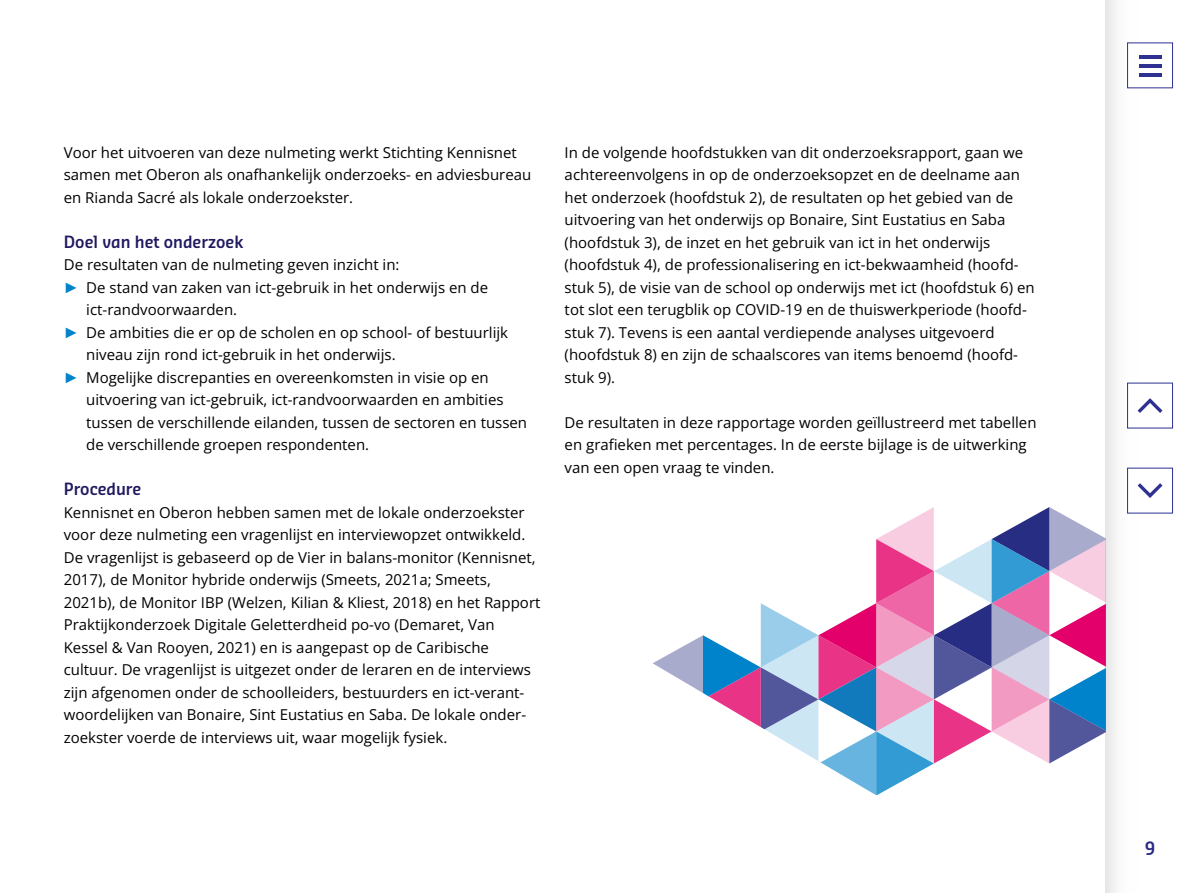
<style>
.page{position:relative;width:1191px;height:893px;background:#fff}
.page>*{position:absolute;margin:0;border:0;box-sizing:border-box;transform-origin:0 0}
.t1{font:600 18px "Sansa Sm Con Pro";color:#2a2985}
.t2{font:600 16.5px "Sansa Sm Con Pro";color:#1f1961}
.P_Broodtekst{font:15px/22.5px "Open Sans";color:#000}
.s1{font-family:"Arial";color:#0083ca}
</style>
<div class="page">
<div style="left:1106px;top:0;width:42px;height:893px;background:linear-gradient(to right,#f0f0f0,#fff)"></div>
<div style="left:1127px;top:43px;width:45px;height:45px;background:#fff"></div>
<hr style="left:1138px;top:55px;width:23px;height:4px;background:#2e3192">
<hr style="left:1138px;top:73px;width:23px;height:4px;background:#2e3192">
<hr style="left:1138px;top:64px;width:23px;height:4px;background:#2e3192">
<div style="left:1127px;top:383px;width:45px;height:45px;background:#fff"></div>
<svg style="left:1137px;top:398px;width:25px;height:15px"></svg>
<div style="left:1127px;top:468px;width:45px;height:45px;background:#fff"></div>
<svg style="left:1137px;top:483px;width:25px;height:15px"></svg>
<svg style="left:653px;top:507px;width:453px;height:288px"></svg>
<p class="P_Broodtekst" style="left:64px;top:140px;width:469px">Voor het uitvoeren van deze nulmeting werkt Stichting Kennisnet samen met Oberon als onafhankelijk onderzoeks- en adviesbureau en Rianda Sacré als lokale onderzoekster.</p>
<h3 class="t2" style="left:64px;top:230px;width:181px">Doel van het onderzoek</h3>
<p class="P_Broodtekst" style="left:64px;top:253px;width:337px">De resultaten van de nulmeting geven inzicht in:</p>
<p class="P_Broodtekst" style="left:86px;top:275px;width:403px;text-indent:-22px"><span class="s1">►</span> De stand van zaken van ict-gebruik in het onderwijs en de ict-randvoorwaarden.</p>
<p class="P_Broodtekst" style="left:86px;top:320px;width:423px;text-indent:-22px"><span class="s1">►</span> De ambities die er op de scholen en op school- of bestuurlijk niveau zijn rond ict-gebruik in het onderwijs.</p>
<p class="P_Broodtekst" style="left:86px;top:365px;width:442px;text-indent:-22px"><span class="s1">►</span> Mogelijke discrepanties en overeenkomsten in visie op en uitvoering van ict-gebruik, ict-randvoorwaarden en ambities tussen de verschillende eilanden, tussen de sectoren en tussen de verschillende groepen respondenten.</p>
<h3 class="t2" style="left:64px;top:477px;width:79px">Procedure</h3>
<p class="P_Broodtekst" style="left:64px;top:500px;width:478px">Kennisnet en Oberon hebben samen met de lokale onderzoekster voor deze nulmeting een vragenlijst en interviewopzet ontwikkeld.<br>De vragenlijst is gebaseerd op de Vier in balans-monitor (Kennisnet, 2017), de Monitor hybride onderwijs (Smeets, 2021a; Smeets, 2021b), de Monitor IBP (Welzen, Kilian &amp; Kliest, 2018) en het Rapport Praktijkonderzoek Digitale Geletterdheid po-vo (Demaret, Van Kessel &amp; Van Rooyen, 2021) en is aangepast op de Caribische cultuur. De vragenlijst is uitgezet onder de leraren en de interviews zijn afgenomen onder de schoolleiders, bestuurders en ict-verant&shy;woordelijken van Bonaire, Sint Eustatius en Saba. De lokale onder&shy;zoekster voerde de interviews uit, waar mogelijk fysiek.</p>
<p class="P_Broodtekst" style="left:564px;top:140px;width:471px">In de volgende hoofdstukken van dit onderzoeksrapport, gaan we achtereenvolgens in op de onderzoeksopzet en de deelname aan het onderzoek (hoofdstuk 2), de resultaten op het gebied van de uitvoering van het onderwijs op Bonaire, Sint Eustatius en Saba (hoofdstuk 3), de inzet en het gebruik van ict in het onderwijs (hoofdstuk 4), de professionalisering en ict-bekwaamheid (hoofd&shy;stuk 5), de visie van de school op onderwijs met ict (hoofdstuk 6) en tot slot een terugblik op COVID-19 en de thuiswerkperiode (hoofd&shy;stuk 7). Tevens is een aantal verdiepende analyses uitgevoerd (hoofdstuk 8) en zijn de schaalscores van items benoemd (hoofd&shy;stuk 9).</p>
<p class="P_Broodtekst" style="left:564px;top:410px;width:473px">De resultaten in deze rapportage worden geïllustreerd met tabellen en grafieken met percentages. In de eerste bijlage is de uitwerking van een open vraag te vinden.</p>
<p class="t1" style="left:1144px;top:836px;width:12px">9</p>
</div>
